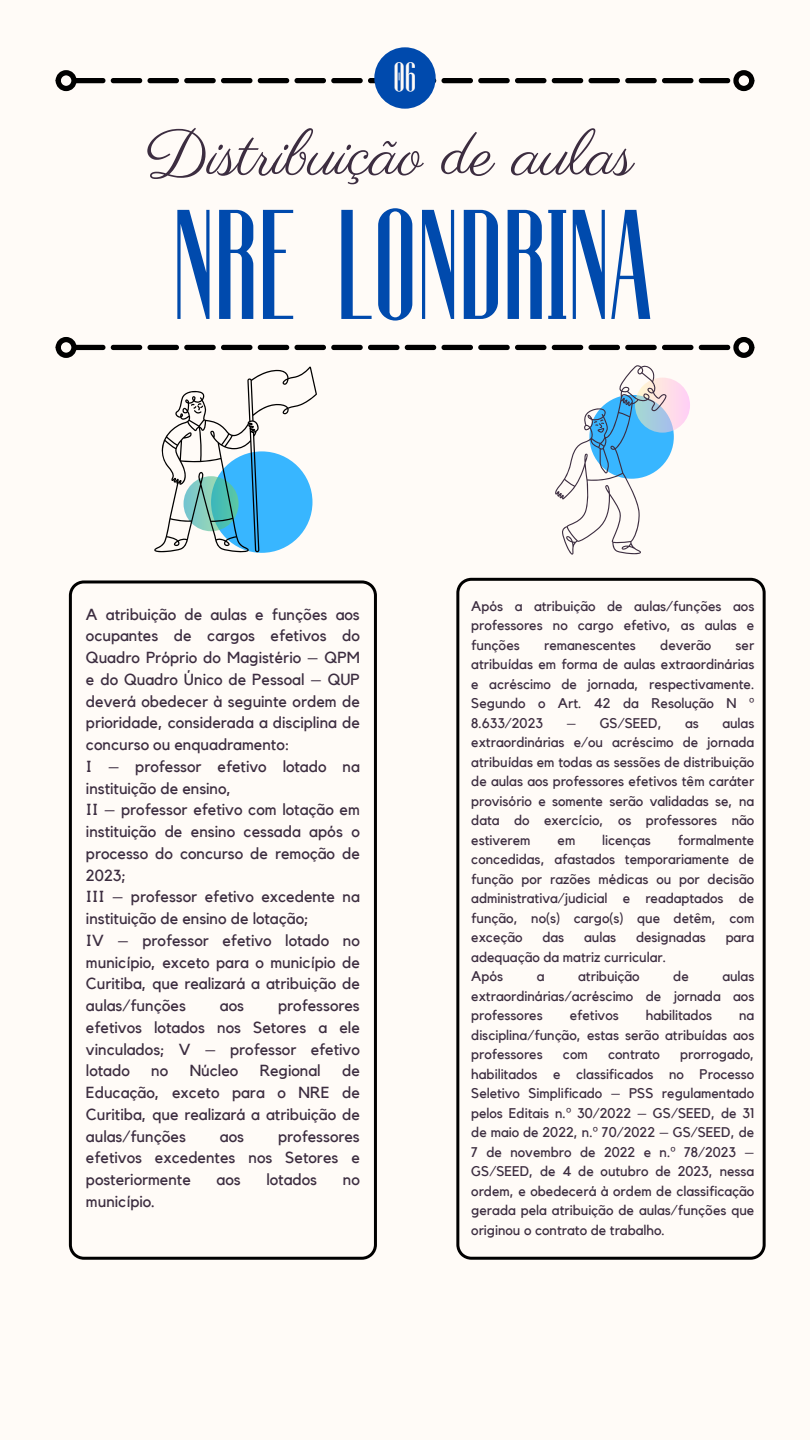
<style>
.page{position:relative;width:810px;height:1440px;background:#fffbf7}
.page>*{position:absolute;margin:0;border:0;box-sizing:border-box;transform-origin:0 0}
.t1{font:160px "Fontuna";color:#004aad}
.t2{font:64.8px "Parisienne";color:#3c2d40}
.t3{font:42.1px "Fontuna";color:#fffbf7}
.t4{font:16px/21.8px "Kollektif";color:#3c2d40;text-align:justify}
.t5{font:14px/19.5px "Kollektif";color:#3c2d40;text-align:justify}
.s1{font-family:"Noto Sans"}
</style>
<div class="page">
<svg style="left:77px;top:78px;width:653px;height:5px;background:#2b2a29"></svg>
<div style="left:56px;top:70px;width:21px;height:21px;border:5px solid #000;border-radius:50%"></div>
<div style="left:733px;top:70px;width:21px;height:21px;border:5px solid #000;border-radius:50%"></div>
<svg style="left:77px;top:345px;width:653px;height:5px;background:#292828"></svg>
<div style="left:56px;top:337px;width:21px;height:21px;border:5px solid #000;border-radius:50%"></div>
<div style="left:733px;top:337px;width:21px;height:21px;border:5px solid #000;border-radius:50%"></div>
<div style="left:374px;top:47px;width:62px;height:62px;background:#004aad;border-radius:50%"></div>
<svg style="left:69px;top:580px;width:308px;height:680px"></svg>
<svg style="left:456px;top:578px;width:309px;height:682px"></svg>
<div style="left:589px;top:395px;width:85px;height:84px;background:#38b6ff;border-radius:50%"></div>
<svg style="left:635px;top:378px;width:55px;height:55px"></svg>
<svg style="left:555px;top:365px;width:112px;height:189px"></svg>
<svg style="left:154px;top:367px;width:163px;height:185px"></svg>
<h2 class="t3" style="left:393px;top:55px;width:25px">06</h2>
<h1 class="t2" style="left:145px;top:115px;width:490px">Distribuição de aulas</h1>
<p class="t1" style="left:173px;top:183px;width:481px">NRE LONDRINA</p>
<p class="t4" style="left:86px;top:604px;width:275px;text-align:left">A atribuição de aulas e funções aos ocupantes de cargos efetivos do<br>Quadro Próprio do Magistério – QPM e do Quadro Único de Pessoal – QUP deverá obedecer à seguinte ordem de prioridade, considerada a disciplina de concurso ou enquadramento:<br>I – professor efetivo lotado na instituição de ensino,<br>II – professor efetivo com lotação em instituição de ensino cessada após o processo do concurso de remoção de<br>2023;<br>III – professor efetivo excedente na instituição de ensino de lotação;<br>IV – professor efetivo lotado no município, exceto para o município de<br>Curitiba, que realizará a atribuição de aulas/funções</p>
<p class="t4" style="left:86px;top:995px;width:275px;text-indent:192px">professores efetivos lotados nos Setores a ele vinculados; V – professor efetivo lotado</p>
<p class="t4" style="left:220px;top:995px;width:26px">aos</p>
<p class="t4" style="left:86px;top:1061px;width:275px;text-indent:256px">de Educação, exceto para o NRE de Curitiba, que realizará a atribuição de aulas/funções</p>
<p class="t4" style="left:151px;top:1061px;width:18px">no</p>
<p class="t4" style="left:190px;top:1061px;width:50px">Núcleo</p>
<p class="t4" style="left:260px;top:1061px;width:63px">Regional</p>
<p class="t4" style="left:86px;top:1126px;width:275px;text-indent:192px">professores efetivos excedentes nos Setores e posteriormente</p>
<p class="t4" style="left:220px;top:1126px;width:26px">aos</p>
<p class="t4" style="left:217px;top:1169px;width:26px">aos</p>
<p class="t4" style="left:266px;top:1169px;width:52px">lotados</p>
<p class="t4" style="left:343px;top:1169px;width:18px">no</p>
<p class="t4" style="left:86px;top:1191px;width:71px">município.</p>
<p class="t5" style="left:471px;top:597px;width:285px">Após a atribuição de aulas/funções aos professores no cargo efetivo, as aulas e funções</p>
<p class="t5" style="left:544px;top:636px;width:93px">remanescentes</p>
<p class="t5" style="left:660px;top:636px;width:53px">deverão</p>
<p class="t5" style="left:471px;top:636px;width:285px;text-indent:264px">ser atribuídas em forma de aulas extraordinárias e acréscimo de jornada, respectivamente.<br>Segundo o Art. 42 da Resolução N <span class="s1">º </span>8.633/2023</p>
<p class="t5" style="left:566px;top:714px;width:97px">– GS/SEED,</p>
<p class="t5" style="left:685px;top:714px;width:15px">as</p>
<p class="t5" style="left:471px;top:714px;width:285px;text-indent:251px">aulas extraordinárias e/ou acréscimo de jornada atribuídas em todas as sessões de distribuição de aulas aos professores efetivos têm caráter provisório e somente serão validadas se, na data do exercício, os professores não estiverem</p>
<p class="t5" style="left:471px;top:831px;width:285px;text-indent:207px">formalmente concedidas, afastados temporariamente de função por razões médicas ou por decisão administrativa/judicial e readaptados de função, no(s) cargo(s) que detêm, com exceção</p>
<p class="t5" style="left:558px;top:831px;width:19px">em</p>
<p class="t5" style="left:602px;top:831px;width:50px">licenças</p>
<p class="t5" style="left:542px;top:928px;width:23px">das</p>
<p class="t5" style="left:584px;top:928px;width:33px">aulas</p>
<p class="t5" style="left:636px;top:928px;width:71px">designadas</p>
<p class="t5" style="left:726px;top:928px;width:30px">para</p>
<p class="t5" style="left:471px;top:948px;width:196px">adequação da matriz curricular.</p>
<h3 class="t5" style="left:471px;top:967px;width:33px">Após</h3>
<h3 class="t5" style="left:537px;top:967px;width:9px">a</h3>
<h3 class="t5" style="left:578px;top:967px;width:63px">atribuição</h3>
<h3 class="t5" style="left:673px;top:967px;width:17px">de</h3>
<h3 class="t5" style="left:471px;top:967px;width:285px;text-indent:251px">aulas extraordinárias/acréscimo de jornada aos professores</h3>
<h3 class="t5" style="left:570px;top:1006px;width:51px">efetivos</h3>
<h3 class="t5" style="left:646px;top:1006px;width:68px">habilitados</h3>
<h3 class="t5" style="left:471px;top:1006px;width:285px;text-indent:268px">na disciplina/função, estas serão atribuídas aos professores</h3>
<h3 class="t5" style="left:471px;top:1045px;width:285px;text-indent:209px">prorrogado, habilitados e classificados no Processo Seletivo Simplificado – PSS regulamentado pelos Editais n.<span class="s1">º</span> 30/2022 – GS/SEED, de 31 de maio de 2022, n.<span class="s1">º</span> 70/2022 – GS/SEED, de 7 de novembro de 2022 e n.<span class="s1">º</span> 78/2023 – GS/SEED, de 4 de outubro de 2023, nessa ordem, e obedecerá à ordem de classificação gerada pela atribuição de aulas/funções que originou o contrato de trabalho.</h3>
<h3 class="t5" style="left:563px;top:1045px;width:26px">com</h3>
<h3 class="t5" style="left:608px;top:1045px;width:53px">contrato</h3>
</div>
